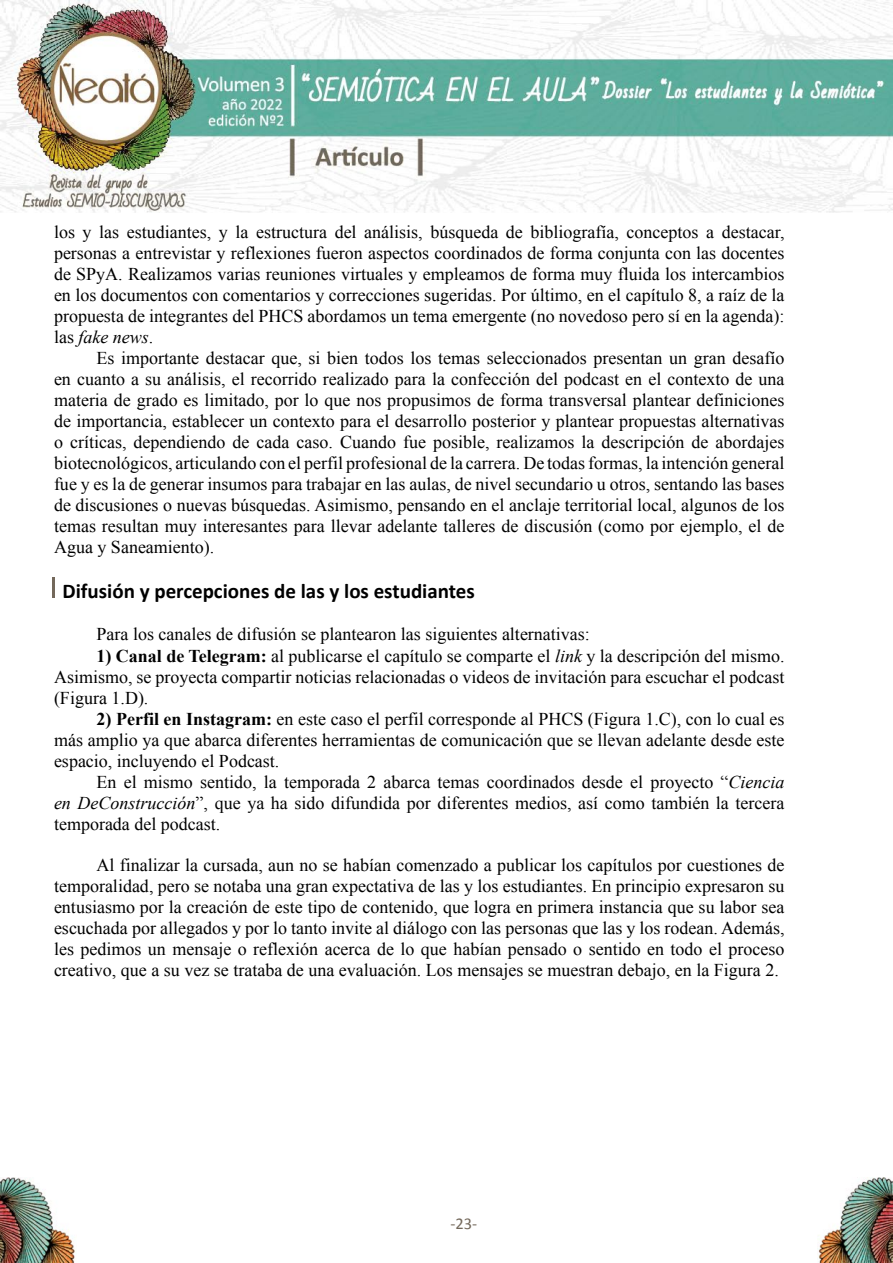
<style>
.page{position:relative;width:893px;height:1263px;background:#fff}
.page>*{position:absolute;margin:0;border:0;box-sizing:border-box;transform-origin:0 0}
.t1{font:700 21px "Calibri";color:#000}
.t2{font:18px/21px "Times New Roman";color:#000;text-align:justify}
.t3{font:16.5px "Calibri";color:#73685b}
.s1{font-style:italic}
.s2{font-weight:700}
</style>
<div class="page">
<img style="left:817px;top:1178px;width:76px;height:85px">
<img style="left:0;top:1178px;width:75px;height:85px">
<img style="left:0;top:0;width:893px;height:212px">
<hr style="left:52px;top:577px;width:3px;height:21px;background:#73685b">
<p class="t2" style="left:54px;top:221px;width:732px">los y las estudiantes, y la estructura del análisis, búsqueda de bibliografía, conceptos a destacar, personas a entrevistar y reflexiones fueron aspectos coordinados de forma conjunta con las docentes de SPyA. Realizamos varias reuniones virtuales y empleamos de forma muy fluida los intercambios en los documentos con comentarios y correcciones sugeridas. Por último, en el capítulo 8, a raíz de la propuesta de integrantes del PHCS abordamos un tema emergente (no novedoso pero sí en la agenda): las <span class="s1">fake news</span>.</p>
<p class="t2" style="left:54px;top:347px;width:732px;text-indent:43px">Es importante destacar que, si bien todos los temas seleccionados presentan un gran desafío en cuanto a su análisis, el recorrido realizado para la confección del podcast en el contexto de una materia de grado es limitado, por lo que nos propusimos de forma transversal plantear definiciones de importancia, establecer un contexto para el desarrollo posterior y plantear propuestas alternativas o críticas, dependiendo de cada caso. Cuando fue posible, realizamos la descripción de abordajes biotecnológicos, articulando con el perfil profesional de la carrera. De todas formas, la intención general fue y es la de generar insumos para trabajar en las aulas, de nivel secundario u otros, sentando las bases de discusiones o nuevas búsquedas. Asimismo, pensando en el anclaje territorial local, algunos de los temas resultan muy interesantes para llevar adelante talleres de discusión (como por ejemplo, el de Agua y Saneamiento).</p>
<p class="t1" style="left:63px;top:578px;width:414px">Difusión y percepciones de las y los estudiantes</p>
<p class="t2" style="left:97px;top:623px;width:495px">Para los canales de difusión se plantearon las siguientes alternativas:</p>
<p class="t2" style="left:54px;top:645px;width:732px;text-indent:43px"><span class="s2">1) Canal de Telegram:</span> al publicarse el capítulo se comparte el <span class="s1">link</span> y la descripción del mismo.<br>Asimismo, se proyecta compartir noticias relacionadas o videos de invitación para escuchar el podcast (Figura 1.D).</p>
<p class="t2" style="left:54px;top:708px;width:732px;text-indent:43px"><span class="s2">2) Perfil en Instagram:</span> en este caso el perfil corresponde al PHCS (Figura 1.C), con lo cual es más amplio ya que abarca diferentes herramientas de comunicación que se llevan adelante desde este espacio, incluyendo el Podcast.</p>
<p class="t2" style="left:54px;top:771px;width:732px;text-indent:43px">En el mismo sentido, la temporada 2 abarca temas coordinados desde el proyecto “<span class="s1">Ciencia en DeConstrucción</span>”, que ya ha sido difundida por diferentes medios, así como también la tercera temporada del podcast.</p>
<p class="t2" style="left:54px;top:854px;width:732px;text-indent:43px">Al finalizar la cursada, aun no se habían comenzado a publicar los capítulos por cuestiones de temporalidad, pero se notaba una gran expectativa de las y los estudiantes. En principio expresaron su entusiasmo por la creación de este tipo de contenido, que logra en primera instancia que su labor sea escuchada por allegados y por lo tanto invite al diálogo con las personas que las y los rodean. Además, les pedimos un mensaje o reflexión acerca de lo que habían pensado o sentido en todo el proceso creativo, que a su vez se trataba de una evaluación. Los mensajes se muestran debajo, en la Figura 2.</p>
<p class="t3" style="left:450px;top:1213px;width:28px">-23-</p>
</div>
